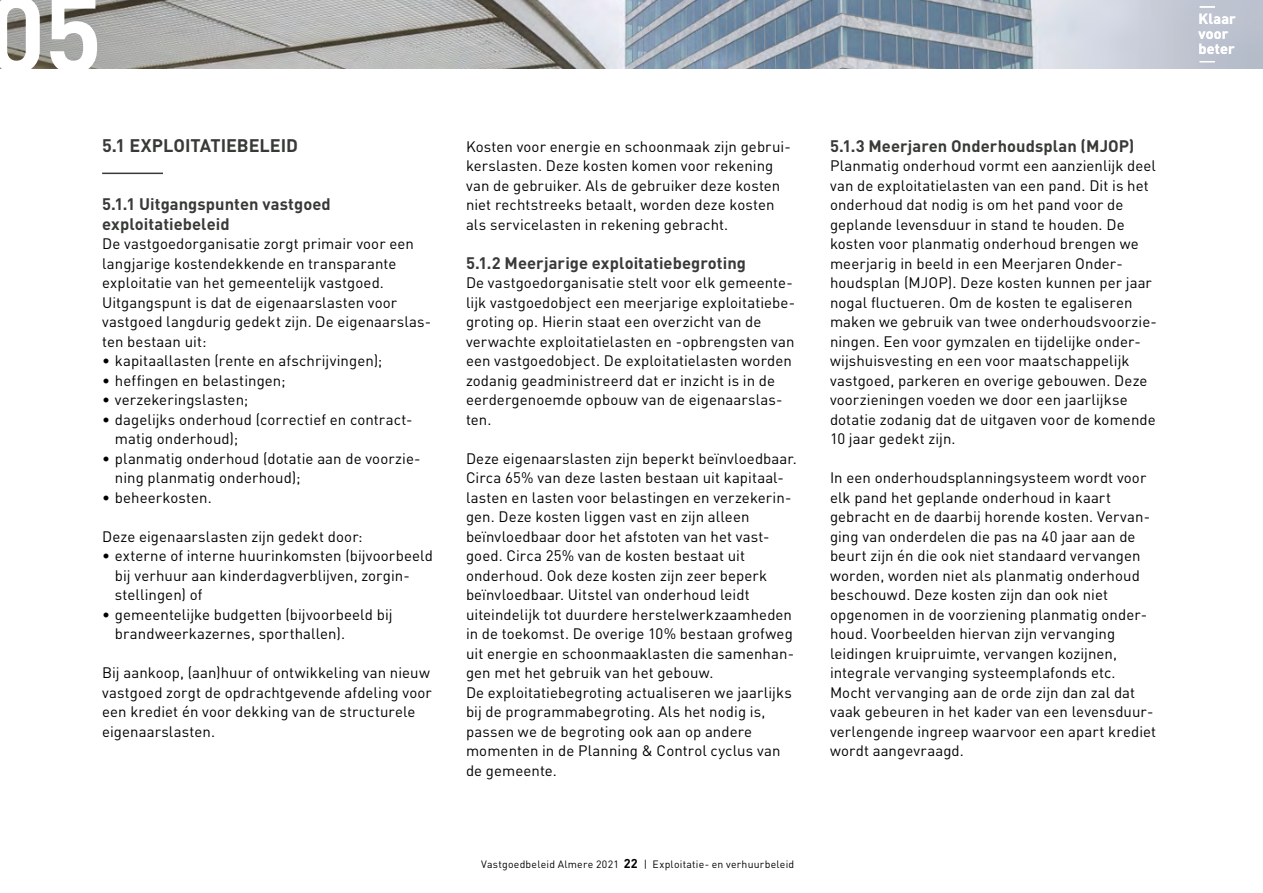
<style>
.page{position:relative;width:1263px;height:893px;background:#fff}
.page>*{position:absolute;margin:0;border:0;box-sizing:border-box;transform-origin:0 0}
.t1{font:700 107.7px "DIN";color:#fff}
.subkop_-_niv_01{font:700 18px "DIN";color:#373a36}
.subkop_-_niv_02{font:700 16.5px/19.5px "DIN";letter-spacing:.005em;color:#373a36}
.broodtekst{font:15px/19.5px "DIN";letter-spacing:.005em;color:#000}
.t2{font:700 14.55px/14.9px "DIN";letter-spacing:.01em;color:#fff}
.t3{font:10.5px "DIN";letter-spacing:.02em;color:#000}
.s1{font-weight:700;font-size:12.75px}
</style>
<div class="page">
<img style="left:0;top:0;width:1263px;height:68px">
<hr style="left:102px;top:172px;width:61px;height:2px;background:#373a36">
<svg style="left:1200px;top:7px;width:15px;height:1px"></svg>
<svg style="left:1200px;top:61px;width:15px;height:1px"></svg>
<h1 class="t1" style="left:-13px;top:-38px;width:117px">05</h1>
<h2 class="subkop_-_niv_01" style="left:102px;top:133px;width:197px">5.1 EXPLOITATIEBELEID</h2>
<h3 class="subkop_-_niv_02" style="left:102px;top:194px;width:230px">5.1.1 Uitgangspunten vastgoed exploitatiebeleid</h3>
<p class="broodtekst" style="left:102px;top:234px;width:331px">De vastgoedorganisatie zorgt primair voor een langjarige kostendekkende en transparante exploitatie van het gemeentelijk vastgoed.<br>Uitgangspunt is dat de eigenaarslasten voor vastgoed langdurig gedekt zijn. De eigenaarslas&shy;ten bestaan uit:</p>
<p class="broodtekst" style="left:102px;top:351px;width:282px">• kapitaallasten (rente en afschrijvingen);</p>
<p class="broodtekst" style="left:102px;top:371px;width:185px">• heffingen en belastingen;</p>
<p class="broodtekst" style="left:102px;top:390px;width:148px">• verzekeringslasten;</p>
<p class="broodtekst" style="left:115px;top:410px;width:299px;text-indent:-13px">• dagelijks onderhoud (correctief en contract&shy;matig onderhoud);</p>
<p class="broodtekst" style="left:115px;top:449px;width:307px;text-indent:-13px">• planmatig onderhoud (dotatie aan de voorzie&shy;ning planmatig onderhoud);</p>
<p class="broodtekst" style="left:102px;top:488px;width:111px">• beheerkosten.</p>
<p class="broodtekst" style="left:102px;top:527px;width:262px">Deze eigenaarslasten zijn gedekt door:</p>
<p class="broodtekst" style="left:115px;top:546px;width:320px;text-indent:-13px">• externe of interne huurinkomsten (bijvoorbeeld bij verhuur aan kinderdagverblijven, zorgin&shy;stellingen) of</p>
<p class="broodtekst" style="left:115px;top:605px;width:279px;text-indent:-13px">• gemeentelijke budgetten (bijvoorbeeld bij brandweerkazernes, sporthallen).</p>
<p class="broodtekst" style="left:102px;top:663px;width:331px">Bij aankoop, (aan)huur of ontwikkeling van nieuw vastgoed zorgt de opdrachtgevende afdeling voor een krediet én voor dekking van de structurele eigenaarslasten.</p>
<p class="broodtekst" style="left:466px;top:137px;width:326px">Kosten voor energie en schoonmaak zijn gebrui&shy;kerslasten. Deze kosten komen voor rekening van de gebruiker. Als de gebruiker deze kosten niet rechtstreeks betaalt, worden deze kosten als servicelasten in rekening gebracht.</p>
<h3 class="subkop_-_niv_02" style="left:466px;top:252px;width:282px">5.1.2 Meerjarige exploitatiebegroting</h3>
<p class="broodtekst" style="left:466px;top:273px;width:331px">De vastgoedorganisatie stelt voor elk gemeente&shy;lijk vastgoedobject een meerjarige exploitatiebe&shy;groting op. Hierin staat een overzicht van de verwachte exploitatielasten en -opbrengsten van een vastgoedobject. De exploitatielasten worden zodanig geadministreerd dat er inzicht is in de eerdergenoemde opbouw van de eigenaarslas&shy;ten.</p>
<p class="broodtekst" style="left:466px;top:449px;width:332px">Deze eigenaarslasten zijn beperkt beïnvloedbaar.<br>Circa 65% van deze lasten bestaan uit kapitaal&shy;lasten en lasten voor belastingen en verzekerin&shy;gen. Deze kosten liggen vast en zijn alleen beïnvloedbaar door het afstoten van het vast&shy;goed. Circa 25% van de kosten bestaat uit onderhoud. Ook deze kosten zijn zeer beperk beïnvloedbaar. Uitstel van onderhoud leidt uiteindelijk tot duurdere herstelwerkzaamheden in de toekomst. De overige 10% bestaan grofweg uit energie en schoonmaaklasten die samenhan&shy;gen met het gebruik van het gebouw.</p>
<p class="broodtekst" style="left:466px;top:683px;width:327px">De exploitatiebegroting actualiseren we jaarlijks bij de programmabegroting. Als het nodig is, passen we de begroting ook aan op andere momenten in de Planning &amp; Control cyclus van de gemeente.</p>
<p class="t3" style="left:481px;top:858px;width:315px">Vastgoedbeleid Almere 2021 <span class="s1">22</span> | Exploitatie- en verhuurbeleid</p>
<h3 class="subkop_-_niv_02" style="left:830px;top:135px;width:306px">5.1.3 Meerjaren Onderhoudsplan (MJOP)</h3>
<p class="broodtekst" style="left:830px;top:156px;width:329px">Planmatig onderhoud vormt een aanzienlijk deel van de exploitatielasten van een pand. Dit is het onderhoud dat nodig is om het pand voor de geplande levensduur in stand te houden. De kosten voor planmatig onderhoud brengen we meerjarig in beeld in een Meerjaren Onder&shy;houdsplan (MJOP). Deze kosten kunnen per jaar nogal fluctueren. Om de kosten te egaliseren maken we gebruik van twee onderhoudsvoorzie&shy;ningen. Een voor gymzalen en tijdelijke onder&shy;wijshuisvesting en een voor maatschappelijk vastgoed, parkeren en overige gebouwen. Deze voorzieningen voeden we door een jaarlijkse dotatie zodanig dat de uitgaven voor de komende 10 jaar gedekt zijn.</p>
<p class="broodtekst" style="left:830px;top:468px;width:328px">In een onderhoudsplanningsysteem wordt voor elk pand het geplande onderhoud in kaart gebracht en de daarbij horende kosten. Vervan&shy;ging van onderdelen die pas na 40 jaar aan de beurt zijn én die ook niet standaard vervangen worden, worden niet als planmatig onderhoud beschouwd. Deze kosten zijn dan ook niet opgenomen in de voorziening planmatig onder&shy;houd. Voorbeelden hiervan zijn vervanging leidingen kruipruimte, vervangen kozijnen, integrale vervanging systeemplafonds etc.<br>Mocht vervanging aan de orde zijn dan zal dat vaak gebeuren in het kader van een levensduur&shy;verlengende ingreep waarvoor een apart krediet wordt aangevraagd.</p>
<p class="t2" style="left:1198px;top:11px;width:39px">Klaar voor beter</p>
</div>
